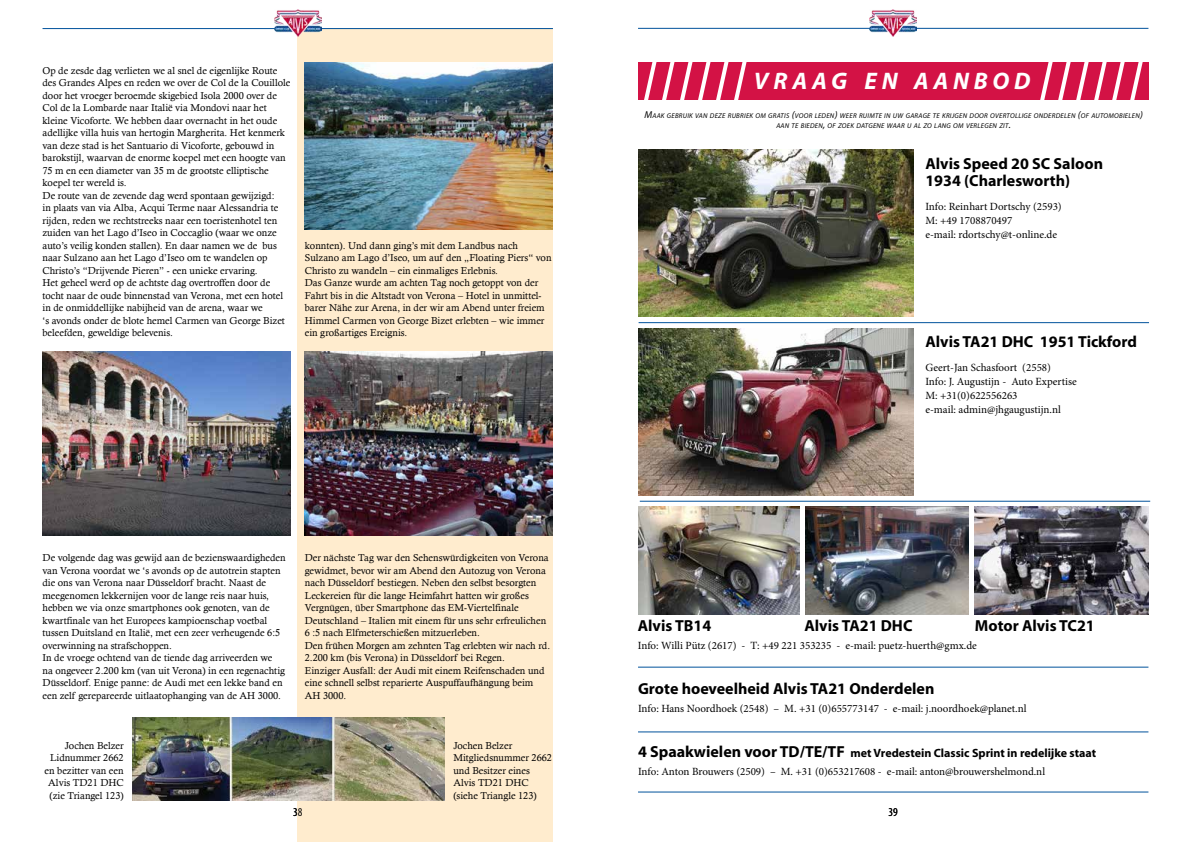
<style>
.page{position:relative;width:1191px;height:842px;background:#fff}
.page>*{position:absolute;margin:0;border:0;box-sizing:border-box;transform-origin:0 0}
.t1{font:italic 700 24px "Myriad";letter-spacing:.2em;color:#fff}
.t2{font:700 16px/17.6px "Myriad";color:#000}
.t3{font:700 12px "Myriad";color:#000}
.t4{font:condensed 12px "Myriad Pro";color:#000}
.t5{font:11px/14px "Minion Pro";color:#000}
.t6{font:10px/12.5px "Calisto";color:#000}
.t7{font:italic 7px/10px "Myriad Pro";letter-spacing:.035em;color:#000;text-align:center}
.s1{font-size:10px}
.s2{font-size:16px}
</style>
<div class="page">
<hr style="left:915px;top:28px;width:233px;height:1px;background:#00529c">
<hr style="left:638px;top:28px;width:233px;height:1px;background:#00529c">
<img style="left:869px;top:10px;width:47px;height:27px">
<div style="left:298px;top:29px;width:255px;height:813px;background:#ffecce"></div>
<hr style="left:320px;top:28px;width:233px;height:1px;background:#00529c">
<hr style="left:43px;top:28px;width:232px;height:1px;background:#00529c">
<img style="left:274px;top:10px;width:47px;height:27px">
<div style="left:638px;top:62px;width:510px;height:38px;background:#d31245"></div>
<svg style="left:644px;top:62px;width:103px;height:38px"></svg>
<svg style="left:1040px;top:62px;width:109px;height:38px"></svg>
<hr style="left:638px;top:667px;width:510px;height:1px;background:#00529c">
<hr style="left:638px;top:731px;width:510px;height:1px;background:#00529c">
<hr style="left:638px;top:791px;width:510px;height:1px;background:#00529c">
<hr style="left:640px;top:501px;width:510px;height:1px;background:#00529c">
<hr style="left:638px;top:322px;width:511px;height:1px;background:#00529c">
<img style="left:638px;top:150px;width:275px;height:167px">
<img style="left:638px;top:328px;width:275px;height:168px">
<img style="left:638px;top:507px;width:161px;height:107px">
<img style="left:974px;top:507px;width:174px;height:107px">
<img style="left:805px;top:507px;width:163px;height:107px">
<img style="left:305px;top:62px;width:248px;height:168px">
<img style="left:43px;top:352px;width:248px;height:184px">
<img style="left:305px;top:352px;width:247px;height:184px">
<img style="left:132px;top:717px;width:313px;height:83px">
<p class="t6" style="left:43px;top:64px;width:249px">Op de zesde dag verlieten we al snel de eigenlijke Route des Grandes Alpes en reden we over de Col de la Couillole door het vroeger beroemde skigebied Isola 2000 over de Col de la Lombarde naar Italië via Mondovi naar het kleine Vicoforte. We hebben daar overnacht in het oude adellijke villa huis van hertogin Margherita. Het kenmerk van deze stad is het Santuario di Vicoforte, gebouwd in barokstijl, waarvan de enorme koepel met een hoogte van 75 m en een diameter van 35 m de grootste elliptische koepel ter wereld is.<br>De route van de zevende dag werd spontaan gewijzigd:<br>in plaats van via Alba, Acqui Terme naar Alessandria te rijden, reden we rechtstreeks naar een toeristenhotel ten zuiden van het Lago d’Iseo in Coccaglio (waar we onze auto’s veilig konden stallen). En daar namen we de bus naar Sulzano aan het Lago d’Iseo om te wandelen op Christo’s “Drijvende Pieren” - een unieke ervaring.<br>Het geheel werd op de achtste dag overtroffen door de tocht naar de oude binnenstad van Verona, met een hotel in de onmiddellijke nabijheid van de arena, waar we<br>‘s avonds onder de blote hemel Carmen van George Bizet beleefden, geweldige belevenis.</p>
<p class="t6" style="left:305px;top:239px;width:248px">konnten). Und dann ging’s mit dem Landbus nach Sulzano am Lago d’Iseo, um auf den „Floating Piers“ von Christo zu wandeln – ein einmaliges Erlebnis.<br>Das Ganze wurde am achten Tag noch getoppt von der Fahrt bis in die Altstadt von Verona – Hotel in unmittel&shy;barer Nähe zur Arena, in der wir am Abend unter freiem Himmel Carmen von George Bizet erlebten – wie immer ein großartiges Ereignis.</p>
<p class="t6" style="left:43px;top:551px;width:245px">De volgende dag was gewijd aan de bezienswaardigheden van Verona voordat we ‘s avonds op de autotrein stapten die ons van Verona naar Düsseldorf bracht. Naast de meegenomen lekkernijen voor de lange reis naar huis, hebben we via onze smartphones ook genoten, van de kwartfinale van het Europees kampioenschap voetbal tussen Duitsland en Italië, met een zeer verheugende 6:5 overwinning na strafschoppen.<br>In de vroege ochtend van de tiende dag arriveerden we<br>na ongeveer 2.200 km (van uit Verona) in een regenachtig Düsseldorf. Enige panne: de Audi met een lekke band en een zelf gerepareerde uitlaatophanging van de AH 3000.</p>
<p class="t6" style="left:45px;top:739px;width:81px;text-align:right">Jochen Belzer<br>Lidnummer 2662 en bezitter van een<br>Alvis TD21 DHC (zie Triangel 123)</p>
<p class="t6" style="left:305px;top:551px;width:247px">Der nächste Tag war den Sehenswürdigkeiten von Verona gewidmet, bevor wir am Abend den Autozug von Verona nach Düsseldorf bestiegen. Neben den selbst besorgten Leckereien für die lange Heimfahrt hatten wir großes Vergnügen, über Smartphone das EM-Viertelfinale Deutschland – Italien mit einem für uns sehr erfreulichen 6 :5 nach Elfmeterschießen mitzuerleben.<br>Den frühen Morgen am zehnten Tag erlebten wir nach rd.<br>2.200 km (bis Verona) in Düsseldorf bei Regen.<br>Einziger Ausfall: der Audi mit einem Reifenschaden und eine schnell selbst reparierte Auspuffaufhängung beim AH 3000.</p>
<p class="t6" style="left:453px;top:739px;width:100px">Jochen Belzer<br>Mitgliedsnummer 2662 und Besitzer eines<br>Alvis TD21 DHC (siehe Triangle 123)</p>
<h1 class="t1" style="left:754px;top:68px;width:278px">VRAAG EN AANBOD</h1>
<p class="t7" style="left:644px;top:110px;width:500px"><span class="s1">M</span>AAK GEBRUIK VAN DEZE RUBRIEK OM GRATIS <span class="s1">(</span>VOOR LEDEN<span class="s1">)</span> WEER RUIMTE IN UW GARAGE TE KRIJGEN DOOR OVERTOLLIGE ONDERDELEN <span class="s1">(</span>OF AUTOMOBIELEN<span class="s1">)<br></span>AAN TE BIEDEN<span class="s1">,</span> OF ZOEK DATGENE WAAR U AL ZO LANG OM VERLEGEN ZIT<span class="s1">.</span></p>
<h2 class="t2" style="left:925px;top:155px;width:179px">Alvis Speed 20 SC Saloon<br>1934 (Charlesworth)</h2>
<p class="t5" style="left:925px;top:200px;width:138px">Info: Reinhart Dortschy (2593)<br>M: +49 1708870497<br>e-mail: rdortschy@t-online.de</p>
<h2 class="t2" style="left:925px;top:333px;width:213px">Alvis TA21 DHC 1951 Tickford</h2>
<p class="t5" style="left:925px;top:360px;width:153px">Geert-Jan Schasfoort (2558)<br>Info: J. Augustijn - Auto Expertise<br>M: +31(0)622556263<br>e-mail: admin@jhgaugustijn.nl</p>
<h2 class="t2" style="left:638px;top:617px;width:75px">Alvis TB14</h2>
<h2 class="t2" style="left:804px;top:617px;width:109px">Alvis TA21 DHC</h2>
<h2 class="t2" style="left:975px;top:617px;width:121px">Motor Alvis TC21</h2>
<p class="t5" style="left:638px;top:638px;width:340px">Info: Willi Pütz (2617) - T: +49 221 353235 - e-mail: puetz-huerth@gmx.de</p>
<h2 class="t2" style="left:638px;top:680px;width:298px">Grote hoeveelheid Alvis TA21 Onderdelen</h2>
<p class="t5" style="left:638px;top:701px;width:390px">Info: Hans Noordhoek (2548) – M. +31 (0)655773147 - e-mail: j.noordhoek@planet.nl</p>
<p class="t3" style="left:638px;top:747px;width:459px"><span class="s2">4 Spaakwielen voor TD/TE/TF</span> met Vredestein Classic Sprint in redelijke staat</p>
<p class="t5" style="left:638px;top:764px;width:408px">Info: Anton Brouwers (2509) – M. +31 (0)653217608 - e-mail: anton@brouwershelmond.nl</p>
<p class="t4" style="left:293px;top:805px;width:11px">38</p>
<p class="t4" style="left:888px;top:805px;width:11px">39</p>
</div>
